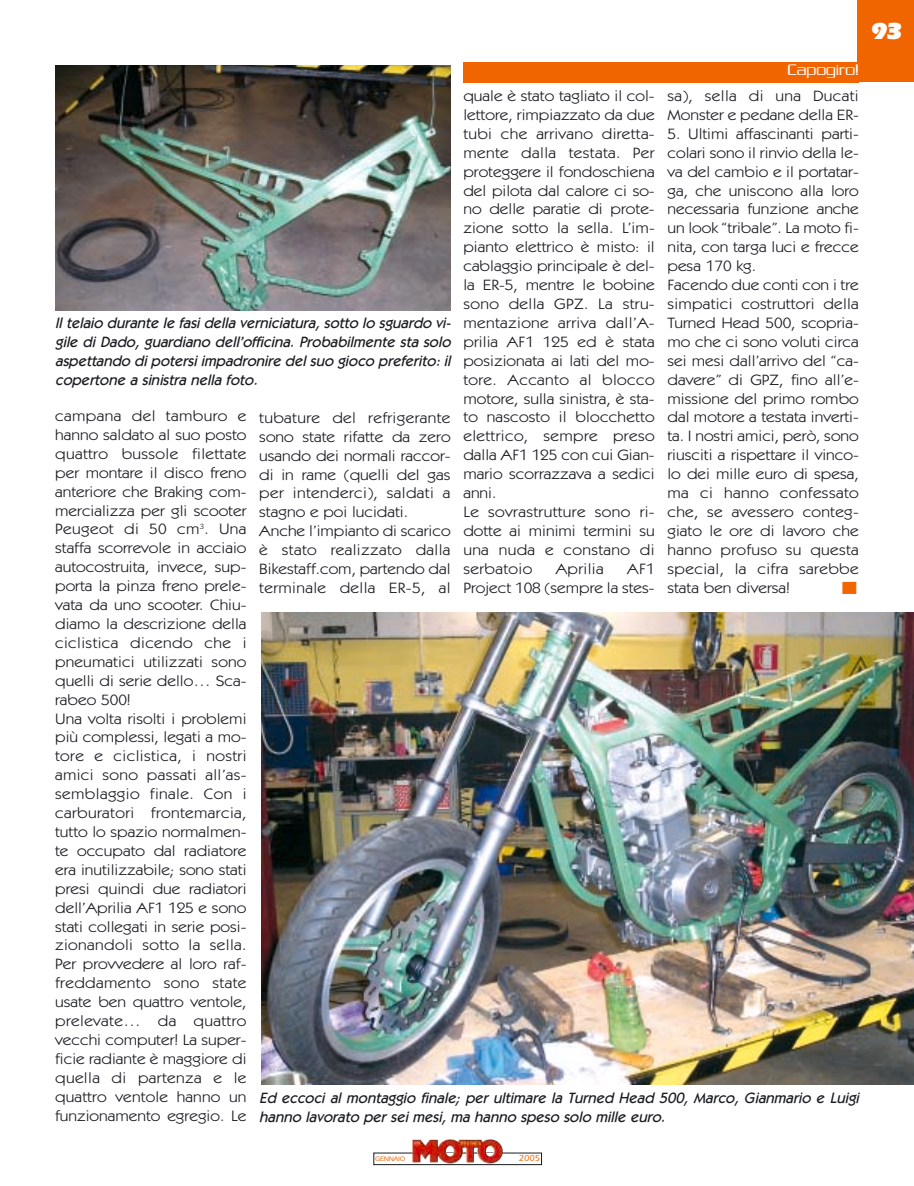
<style>
.page{position:relative;width:914px;height:1186px;background:#fff}
.page>*{position:absolute;margin:0;border:0;box-sizing:border-box;transform-origin:0 0}
.t1{font:900 24px "Itc Eras";color:#fff}
.t2{font:300 16.5px "Serpentine";color:#fff}
.t3{font:15px/18.9px "Itc Kabel";color:#191b20;scale:1.15 1}
.t4{font:italic 500 15px/18.9px "Itc Kabel";color:#191b20}
.t5{font:15px "Itc Kabel";letter-spacing:.02em;color:#191b20;scale:1.15 1}
.t6{font:500 9px "Itc Eras";color:#f06500}
.t7{font:500 6.75px "Itc Eras";color:#f06500}
</style>
<div class="page">
<img style="left:55px;top:0;width:859px;height:1166px">
<svg style="left:843px;top:581px;width:14px;height:12px"></svg>
<p class="t2" style="left:788px;top:65px;width:73px">Capogiro!</p>
<p class="t3" style="left:463px;top:87px;width:168px">quale è stato tagliato il col&shy;lettore, rimpiazzato da due tubi che arrivano diretta&shy;mente dalla testata. Per proteggere il fondoschiena del pilota dal calore ci so&shy;no delle paratie di prote&shy;zione sotto la sella. L’im&shy;pianto elettrico è misto: il cablaggio principale è del&shy;la ER-5, mentre le bobine sono della GPZ. La stru&shy;mentazione arriva dall’A&shy;prilia AF1 125 ed è stata posizionata ai lati del mo&shy;tore. Accanto al blocco motore, sulla sinistra, è sta&shy;to nascosto il blocchetto elettrico, sempre preso dalla AF1 125 con cui Gian&shy;mario scorrazzava a sedici anni.<br>Le sovrastrutture sono ri&shy;dotte ai minimi termini su una nuda e constano di serbatoio</p>
<p class="t3" style="left:667px;top:87px;width:168px">sa), sella di una Ducati<br>Monster e pedane della ER-</p>
<p class="t3" style="left:667px;top:125px;width:168px">5. Ultimi affascinanti parti&shy;colari sono il rinvio della le&shy;va del cambio e il portatar&shy;ga, che uniscono alla loro necessaria funzione anche un look “tribale”. La moto fi&shy;nita, con targa luci e frecce pesa 170 kg.<br>Facendo due conti con i tre simpatici costruttori della<br>Turned Head 500, scopria&shy;mo che ci sono voluti circa sei mesi dall’arrivo del “ca&shy;davere” di GPZ, fino all’e&shy;missione del primo rombo dal motore a testata inverti&shy;ta. I nostri amici, però, sono riusciti a rispettare il vinco&shy;lo dei mille euro di spesa, ma ci hanno confessato che, se avessero conteg&shy;giato le ore di lavoro che hanno profuso su questa special, la cifra sarebbe stata ben diversa!</p>
<p class="t4" style="left:55px;top:315px;width:400px;text-align:justify">Il telaio durante le fasi della verniciatura, sotto lo sguardo vi&shy;gile di Dado, guardiano dell’officina. Probabilmente sta solo aspettando di potersi impadronire del suo gioco preferito: il copertone a sinistra nella foto.</p>
<p class="t3" style="left:55px;top:407px;width:168px">campana del tamburo e hanno saldato al suo posto quattro bussole filettate per montare il disco freno anteriore che Braking com&shy;mercializza per gli scooter<br>Peugeot di 50 cm<sup>3</sup>. Una staffa scorrevole in acciaio autocostruita, invece, sup&shy;porta la pinza freno prele&shy;vata da uno scooter. Chiu&shy;diamo la descrizione della ciclistica dicendo che i pneumatici utilizzati sono quelli di serie dello… Sca&shy;rabeo 500!<br>Una volta risolti i problemi più complessi, legati a mo&shy;tore e ciclistica, i nostri amici sono passati all’as&shy;semblaggio finale. Con i carburatori frontemarcia, tutto lo spazio normalmen&shy;te occupato dal radiatore era inutilizzabile; sono stati presi quindi due radiatori dell’Aprilia AF1 125 e sono stati collegati in serie posi&shy;zionandoli sotto la sella.<br>Per provvedere al loro raf&shy;freddamento sono state usate ben quattro ventole, prelevate… da quattro vecchi computer! La super&shy;ficie radiante è maggiore di quella di partenza e le quattro ventole hanno un funzionamento egregio. Le</p>
<p class="t3" style="left:259px;top:409px;width:168px">tubature del refrigerante sono state rifatte da zero usando dei normali raccor&shy;di in rame (quelli del gas per intenderci), saldati a stagno e poi lucidati.<br>Anche l’impianto di scarico è stato realizzato dalla<br>Bikestaff.com, partendo dal terminale della ER-5, al</p>
<p class="t5" style="left:556px;top:563px;width:43px">Aprilia</p>
<p class="t3" style="left:463px;top:560px;width:168px;text-align:right">AF1<br>Project 108 (sempre la stes-</p>
<p class="t4" style="left:259px;top:1089px;width:604px">Ed eccoci al montaggio finale; per ultimare la Turned Head 500, Marco, Gianmario e Luigi hanno lavorato per sei mesi, ma hanno speso solo mille euro.</p>
<h1 class="t1" style="left:870px;top:23px;width:34px">93</h1>
<p class="t7" style="left:375px;top:1156px;width:32px">GENNAIO</p>
<p class="t6" style="left:519px;top:1155px;width:23px">2005</p>
</div>
